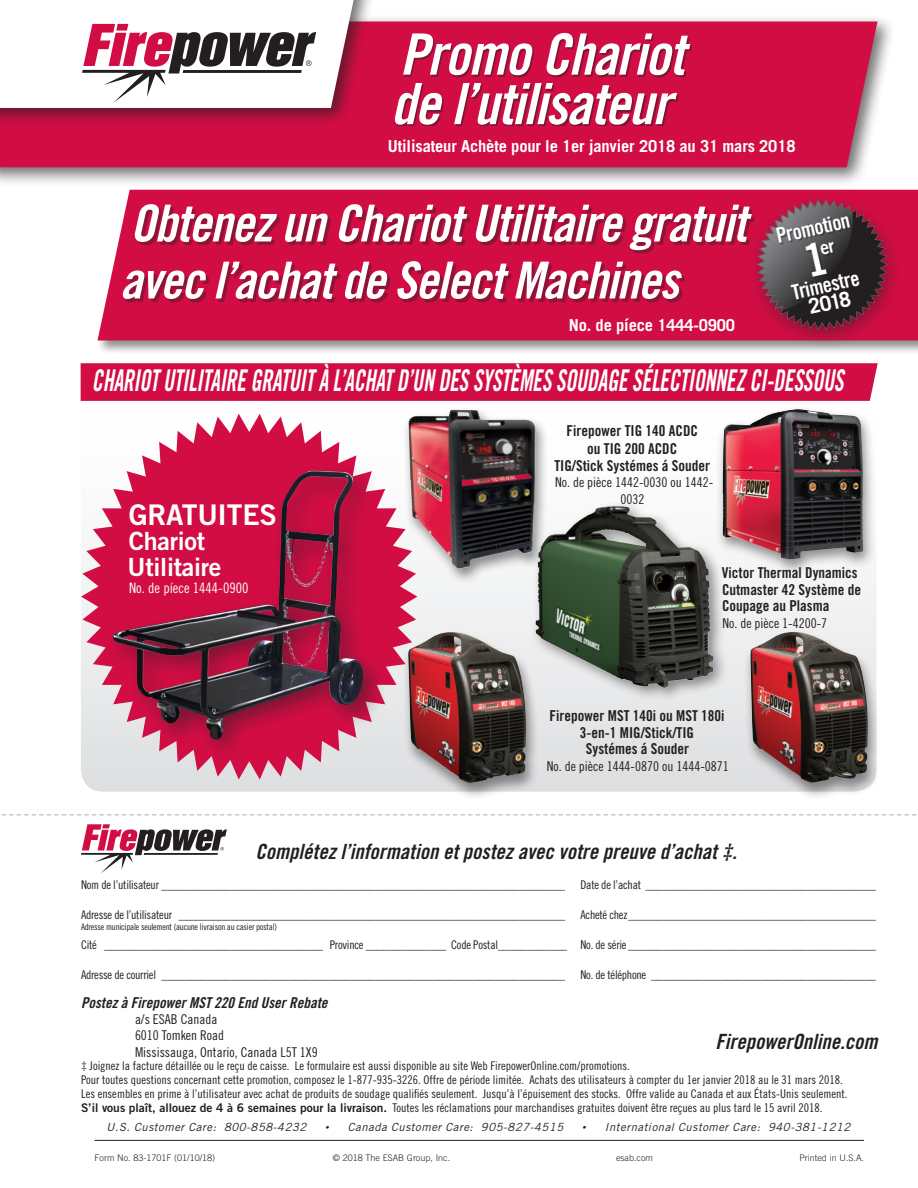
<style>
.page{position:relative;width:918px;height:1188px;background:#fff}
.page>*{position:absolute;margin:0;border:0;box-sizing:border-box;transform-origin:0 0}
.t1{font:57px "Trade Gothic Bold Cond Twenty Obl";letter-spacing:-.025em;color:#fff}
.t2{font:51px/57px "Trade Gothic Bold Cond Twenty Obl";letter-spacing:-.025em;color:#fff}
.t3{font:30px "Trade Gothic Bold Cond Twenty Obl";letter-spacing:-.01em;color:#fff;scale:.73 1}
.t4{font:28.5px "Trade Gothic Bold Two";letter-spacing:-.01em;color:#fff}
.t5{font:25.05px "Trade Gothic Bold Two";letter-spacing:-.01em;color:#fff}
.t6{font:21px "Trade Gothic Bold Cond Twenty Obl";color:#231f20}
.t7{font:21px "Trade Gothic Bold Cond Twenty";color:#fff}
.t8{font:700 21px "Trade Gothic";color:#fff}
.t9{font:700 16.5px "Trade Gothic";letter-spacing:-.01em;color:#fff}
.t10{font:15px/16.5px "Trade Gothic Bold Cond Twenty";color:#231f20}
.t11{font:15px "Trade Gothic Bold Cond Twenty Obl";color:#231f20}
.t12{font:14.4px "Trade Gothic Cond Eighteen";color:#fff}
.t13{font:13.5px/16.2px "Trade Gothic Cond Eighteen";color:#231f20;text-align:center}
.t14{font:12px "Trade Gothic Cond Eighteen";letter-spacing:-.02em;color:#231f20}
.t15{font:12px/14px "Trade Gothic Cond Eighteen";color:#231f20}
.t16{font:italic 11.25px "Trade Gothic";letter-spacing:.05em;color:#231f20}
.t17{font:300 9px "Trade Gothic";color:#231f20}
.t18{font:9px "Trade Gothic Cond Eighteen";letter-spacing:-.02em;color:#231f20}
.s1{font-family:"Trade Gothic Bold Two"}
.s2{font-size:7.5px}
</style>
<div class="page">
<hr style="left:94px;top:1140px;width:770px;height:1px;background:#231f20">
<svg style="left:80px;top:382px;width:796px;height:410px"></svg>
<div style="left:81px;top:363px;width:797px;height:38px;background:#d20d44"></div>
<svg style="left:81px;top:824px;width:146px;height:49px"></svg>
<svg style="left:1px;top:814px;width:916px;height:2px"></svg>
<div style="left:0;top:14px;width:896px;height:172px;background:#231f20;opacity:.65"></div>
<div style="left:0;top:22px;width:878px;height:145px;background:#d20d44"></div>
<div style="left:0;top:0;width:380px;height:127px;background:#231f20;opacity:.65"></div>
<svg style="left:0;top:0;width:354px;height:108px"></svg>
<div style="left:396px;top:34px;width:296px;height:92px;background:#231f20;opacity:.5"></div>
<div style="left:96px;top:188px;width:822px;height:167px;background:#231f20;opacity:.5"></div>
<div style="left:97px;top:190px;width:821px;height:150px;background:#d20d44"></div>
<div style="left:126px;top:207px;width:629px;height:95px;background:#231f20;opacity:.4"></div>
<div style="left:530px;top:500px;width:199px;height:203px;background:#231f20;opacity:.5"></div>
<img style="left:531px;top:502px;width:187px;height:191px">
<div style="left:401px;top:630px;width:138px;height:171px;background:#231f20;opacity:.5"></div>
<img style="left:408px;top:632px;width:118px;height:151px">
<div style="left:743px;top:630px;width:138px;height:170px;background:#231f20;opacity:.5"></div>
<img style="left:750px;top:632px;width:118px;height:151px">
<div style="left:402px;top:406px;width:146px;height:179px;background:#231f20;opacity:.5"></div>
<img style="left:409px;top:410px;width:127px;height:159px">
<div style="left:715px;top:405px;width:161px;height:171px;background:#231f20;opacity:.5"></div>
<img style="left:723px;top:409px;width:140px;height:150px">
<svg style="left:81px;top:414px;width:336px;height:366px"></svg>
<div style="left:104px;top:461px;width:285px;height:303px;background:#231f20;opacity:.5"></div>
<img style="left:112px;top:471px;width:251px;height:269px">
<div style="left:746px;top:191px;width:159px;height:159px;background:#231f20;opacity:.5"></div>
<svg style="left:757px;top:195px;width:131px;height:138px;background:#6b2f40"></svg>
<p class="t1" style="left:400px;top:20px;width:286px">Promo Chariot</p>
<p class="t1" style="left:391px;top:69px;width:282px">de l’utilisateur</p>
<p class="t9" style="left:388px;top:136px;width:409px">Utilisateur Achète pour le 1er janvier 2018 au 31 mars 2018</p>
<p class="t2" style="left:120px;top:194px;width:628px">Obtenez un Chariot Utilitaire gratuit avec l’achat de Select Machines</p>
<p class="t9" style="left:569px;top:315px;width:168px">No. de píece 1444-0900</p>
<p class="t7" style="left:774px;top:224px;width:77px;rotate:-13deg">Promotion</p>
<p class="t7" style="left:789px;top:280px;width:70px;rotate:-13deg">Trimestre</p>
<p class="t8" style="left:806px;top:295px;width:44px;rotate:-13deg">2018</p>
<p class="t3" style="left:92px;top:362px;width:1031px">CHARIOT UTILITAIRE GRATUIT À L’ACHAT D’UN DES SYSTÈMES SOUDAGE SÉLECTIONNEZ CI-DESSOUS</p>
<p class="t4" style="left:129px;top:497px;width:150px">GRATUITES</p>
<p class="t5" style="left:129px;top:526px;width:78px">Chariot</p>
<p class="t5" style="left:128px;top:551px;width:95px">Utilitaire</p>
<p class="t12" style="left:129px;top:579px;width:121px">No. de píece 1444-0900</p>
<p class="t10" style="left:567px;top:423px;width:133px">Firepower TIG 140 ACDC</p>
<p class="t10" style="left:587px;top:441px;width:91px">ou TIG 200 ACDC</p>
<p class="t10" style="left:554px;top:457px;width:157px">TIG/Stick Systémes á Souder</p>
<p class="t13" style="left:555px;top:474px;width:160px">No. de pièce 1442-0030 ou 1442-<br>0032</p>
<p class="t10" style="left:722px;top:565px;width:141px">Victor Thermal Dynamics<br>Cutmaster 42 Système de<br>Coupage au Plasma</p>
<p class="t13" style="left:722px;top:615px;width:106px">No. de pièce 1-4200-7</p>
<p class="t10" style="left:550px;top:708px;width:176px">Firepower MST 140i ou MST 180i</p>
<p class="t10" style="left:580px;top:724px;width:116px">3-en-1 MIG/Stick/TIG</p>
<p class="t10" style="left:586px;top:741px;width:105px">Systémes á Souder</p>
<p class="t13" style="left:547px;top:758px;width:184px">No. de pièce 1444-0870 ou 1444-0871</p>
<p class="t6" style="left:255px;top:839px;width:483px">Complétez l’information et postez avec votre preuve d’achat ‡.</p>
<p class="t14" style="left:81px;top:878px;width:486px">Nom de l’utilisateur ______________________________________________________________________</p>
<p class="t14" style="left:580px;top:878px;width:297px">Date de l’achat ________________________________________</p>
<p class="t14" style="left:81px;top:908px;width:486px">Adresse de l’utilisateur ___________________________________________________________________</p>
<p class="t14" style="left:580px;top:908px;width:297px">Acheté chez___________________________________________</p>
<p class="t18" style="left:81px;top:921px;width:198px">Adresse municipale seulement (aucune livraison au casier postal)</p>
<p class="t14" style="left:81px;top:938px;width:797px">Cité ______________________________________ Province ______________ Code Postal____________ No. de série ___________________________________________</p>
<p class="t14" style="left:81px;top:968px;width:486px">Adresse de courriel ______________________________________________________________________</p>
<p class="t14" style="left:580px;top:968px;width:297px">No. de téléphone _______________________________________</p>
<p class="t11" style="left:81px;top:993px;width:248px">Postez à Firepower MST 220 End User Rebate</p>
<p class="t13" style="left:135px;top:1011px;width:84px">a/s ESAB Canada</p>
<p class="t13" style="left:135px;top:1027px;width:91px">6010 Tomken Road</p>
<p class="t13" style="left:135px;top:1043px;width:184px">Mississauga, Ontario, Canada L5T 1X9</p>
<p class="t15" style="left:81px;top:1059px;width:550px">‡ Joignez la facture détaillée ou le reçu de caisse. Le formulaire est aussi disponible au site Web FirepowerOnline.com/promotions.</p>
<p class="t15" style="left:81px;top:1073px;width:768px">Pour toutes questions concernant cette promotion, composez le 1-877-935-3226. Offre de période limitée. Achats des utilisateurs à compter du 1er janvier 2018 au le 31 mars 2018.<br>Les ensembles en prime à l’utilisateur avec achat de produits de soudage qualifiés seulement. Jusqu’à l’épuisement des stocks. Offre valide au Canada et aux États-Unis seulement.<br><span class="s1">S’il vous plaît, allouez de 4 à 6 semaines pour la livraison.</span> Toutes les réclamations pour marchandises gratuites doivent être reçues au plus tard le 15 avril 2018.</p>
<p class="t6" style="left:715px;top:1029px;width:164px">FirepowerOnline.com</p>
<p class="t16" style="left:106px;top:1121px;width:202px">U.S. Customer Care: 800-858-4232</p>
<p class="t16" style="left:325px;top:1121px;width:240px"><span class="s2">•</span> Canada Customer Care: 905-827-4515</p>
<p class="t16" style="left:582px;top:1121px;width:270px"><span class="s2">•</span> International Customer Care: 940-381-1212</p>
<p class="t17" style="left:94px;top:1153px;width:122px">Form No. 83-1701F (01/10/18)</p>
<p class="t17" style="left:333px;top:1153px;width:119px">© 2018 The ESAB Group, Inc.</p>
<p class="t17" style="left:616px;top:1153px;width:38px">esab.com</p>
<p class="t17" style="left:799px;top:1153px;width:66px">Printed in U.S.A.</p>
</div>
